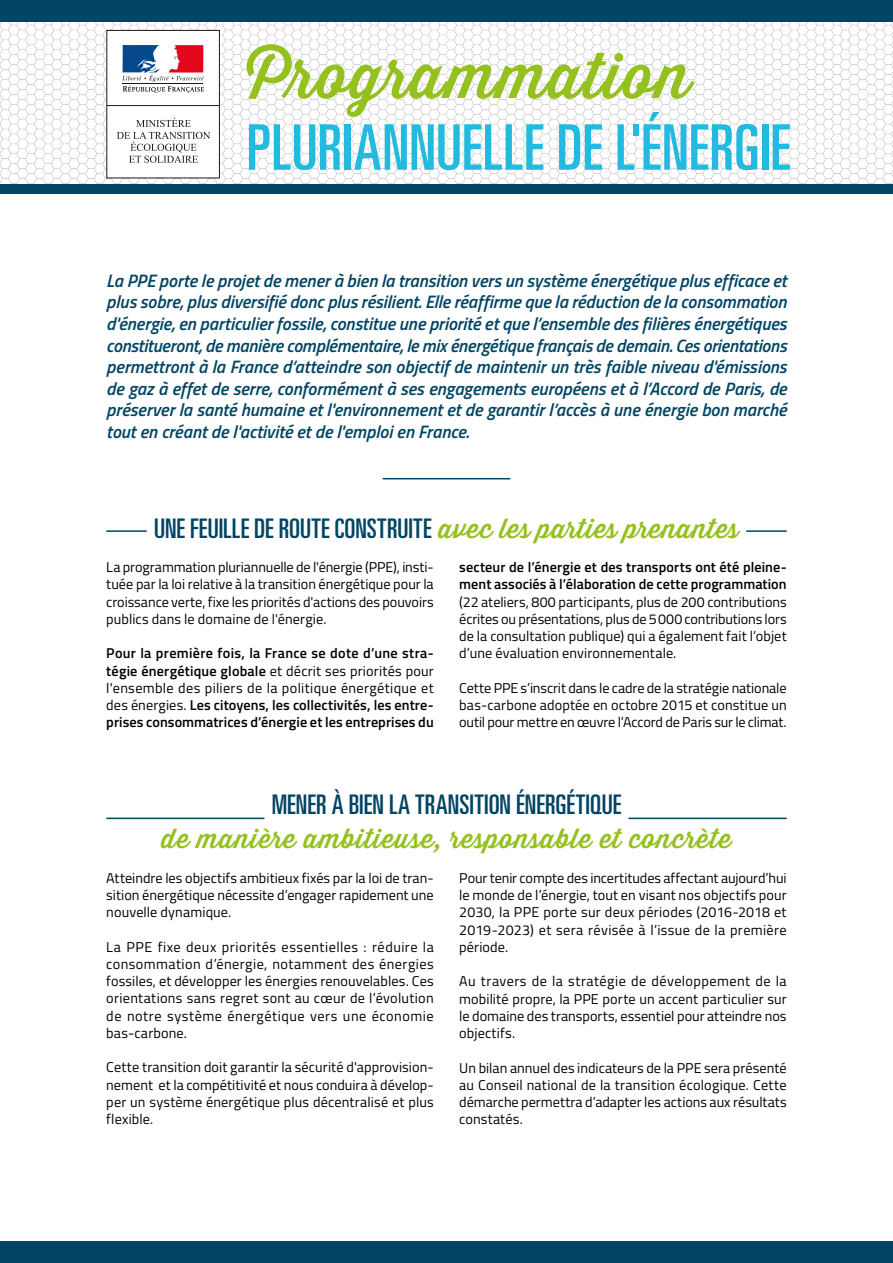
<style>
.page{position:relative;width:893px;height:1263px;background:#fff}
.page>*{position:absolute;margin:0;border:0;box-sizing:border-box;transform-origin:0 0}
.t1{font:ultra-condensed 63px "Univers LT Std";color:#22bade}
.t2{font:500 63px "Thirsty Script";letter-spacing:.02em;color:#95c11f}
.t3{font:ultra-condensed 27px "Univers LT Std";letter-spacing:.01em;color:#004563}
.t4{font:500 27px "Thirsty Script";letter-spacing:.03em;color:#95c11f}
.t5{font:italic 600 18px/21.6px "Titillium";color:#004563;text-align:justify}
.t6{font:14.25px/17.2px "Titillium";letter-spacing:.005em;color:#000;text-align:justify}
.t7{font:600 14.25px/17.2px "Titillium";letter-spacing:.005em;color:#000;text-align:justify}
.s1{font-family:"Thirsty Script";font-weight:500;font-stretch:normal;color:#95c11f}
.s2{font-weight:400}
</style>
<div class="page">
<svg style="left:0;top:21px;width:893px;height:163px"></svg>
<div style="left:0;top:184px;width:893px;height:9px;background:#004563"></div>
<div style="left:107px;top:30px;width:112px;height:148px;background:#fff"></div>
<div style="left:106px;top:30px;width:114px;height:148px;border:1px solid #1b181c"></div>
<svg style="left:122px;top:45px;width:82px;height:48px"></svg>
<hr style="left:107px;top:105px;width:112px;height:1px;background:#1b181c">
<svg style="left:117px;top:118px;width:93px;height:45px"></svg>
<hr style="left:106px;top:530px;width:41px;height:2px;background:#004563">
<hr style="left:746px;top:530px;width:41px;height:2px;background:#004563">
<div style="left:0;top:1242px;width:893px;height:21px;background:#004563"></div>
<div style="left:0;top:0;width:893px;height:21px;background:#004563"></div>
<hr style="left:106px;top:818px;width:158px;height:1px;background:#004563">
<hr style="left:628px;top:818px;width:159px;height:1px;background:#004563">
<hr style="left:383px;top:478px;width:127px;height:1px;background:#004563">
<h1 class="t2" style="left:247px;top:29px;width:445px">Programmation</h1>
<h1 class="t1" style="left:247px;top:112px;width:545px">PLURIANNUELLE DE L'ÉNERGIE</h1>
<p class="t5" style="left:106px;top:269px;width:682px">La PPE porte le projet de mener à bien la transition vers un système énergétique plus efficace et plus sobre, plus diversifié donc plus résilient. Elle réaffirme que la réduction de la consommation d'énergie, en particulier fossile, constitue une priorité et que l’ensemble des filières énergétiques constitueront, de manière complémentaire, le mix énergétique français de demain. Ces orientations permettront à la France d’atteindre son objectif de maintenir un très faible niveau d'émissions de gaz à effet de serre, conformément à ses engagements européens et à l’Accord de Paris, de préserver la santé humaine et l'environnement et de garantir l’accès à une énergie bon marché tout en créant de l'activité et de l'emploi en France.</p>
<h2 class="t3" style="left:154px;top:513px;width:586px">UNE FEUILLE DE ROUTE CONSTRUITE <span class="s1">avec les parties prenantes</span></h2>
<p class="t6" style="left:106px;top:558px;width:329px">La programmation pluriannuelle de l'énergie (PPE), insti&shy;tuée par la loi relative à la transition énergétique pour la croissance verte, fixe les priorités d'actions des pouvoirs publics dans le domaine de l'énergie.</p>
<p class="t7" style="left:106px;top:644px;width:329px">Pour la première fois, la France se dote d’une stra&shy;tégie énergétique globale <span class="s2">et décrit ses priorités pour l'ensemble des piliers de la politique énergétique et des énergies.</span> Les citoyens, les collectivités, les entre&shy;prises consommatrices d’énergie et les entreprises du</p>
<p class="t7" style="left:459px;top:558px;width:329px">secteur de l’énergie et des transports ont été pleine&shy;ment associés à l’élaboration de cette programmation</p>
<p class="t6" style="left:459px;top:592px;width:329px">(22 ateliers, 800 participants, plus de 200 contributions écrites ou présentations, plus de 5000 contributions lors de la consultation publique) qui a également fait l’objet d’une évaluation environnementale.</p>
<p class="t6" style="left:459px;top:679px;width:329px">Cette PPE s’inscrit dans le cadre de la stratégie nationale bas-carbone adoptée en octobre 2015 et constitue un outil pour mettre en œuvre l’Accord de Paris sur le climat.</p>
<h2 class="t3" style="left:272px;top:789px;width:351px">MENER À BIEN LA TRANSITION ÉNERGÉTIQUE</h2>
<h2 class="t4" style="left:162px;top:819px;width:571px">de manière ambitieuse, responsable et concrète</h2>
<p class="t6" style="left:106px;top:868px;width:329px">Atteindre les objectifs ambitieux fixés par la loi de tran&shy;sition énergétique nécessite d’engager rapidement une nouvelle dynamique.</p>
<p class="t6" style="left:106px;top:937px;width:329px">La PPE fixe deux priorités essentielles : réduire la consommation d’énergie, notamment des énergies fossiles, et développer les énergies renouvelables. Ces orientations sans regret sont au cœur de l’évolution de notre système énergétique vers une économie bas-carbone.</p>
<p class="t6" style="left:106px;top:1058px;width:329px">Cette transition doit garantir la sécurité d'approvision&shy;nement et la compétitivité et nous conduira à dévelop&shy;per un système énergétique plus décentralisé et plus flexible.</p>
<p class="t6" style="left:459px;top:868px;width:329px">Pour tenir compte des incertitudes affectant aujourd’hui le monde de l’énergie, tout en visant nos objectifs pour 2030, la PPE porte sur deux périodes (2016-2018 et 2019-2023) et sera révisée à l’issue de la première période.</p>
<p class="t6" style="left:459px;top:972px;width:329px">Au travers de la stratégie de développement de la mobilité propre, la PPE porte un accent particulier sur le domaine des transports, essentiel pour atteindre nos objectifs.</p>
<p class="t6" style="left:459px;top:1058px;width:329px">Un bilan annuel des indicateurs de la PPE sera présenté au Conseil national de la transition écologique. Cette démarche permettra d’adapter les actions aux résultats constatés.</p>
</div>
